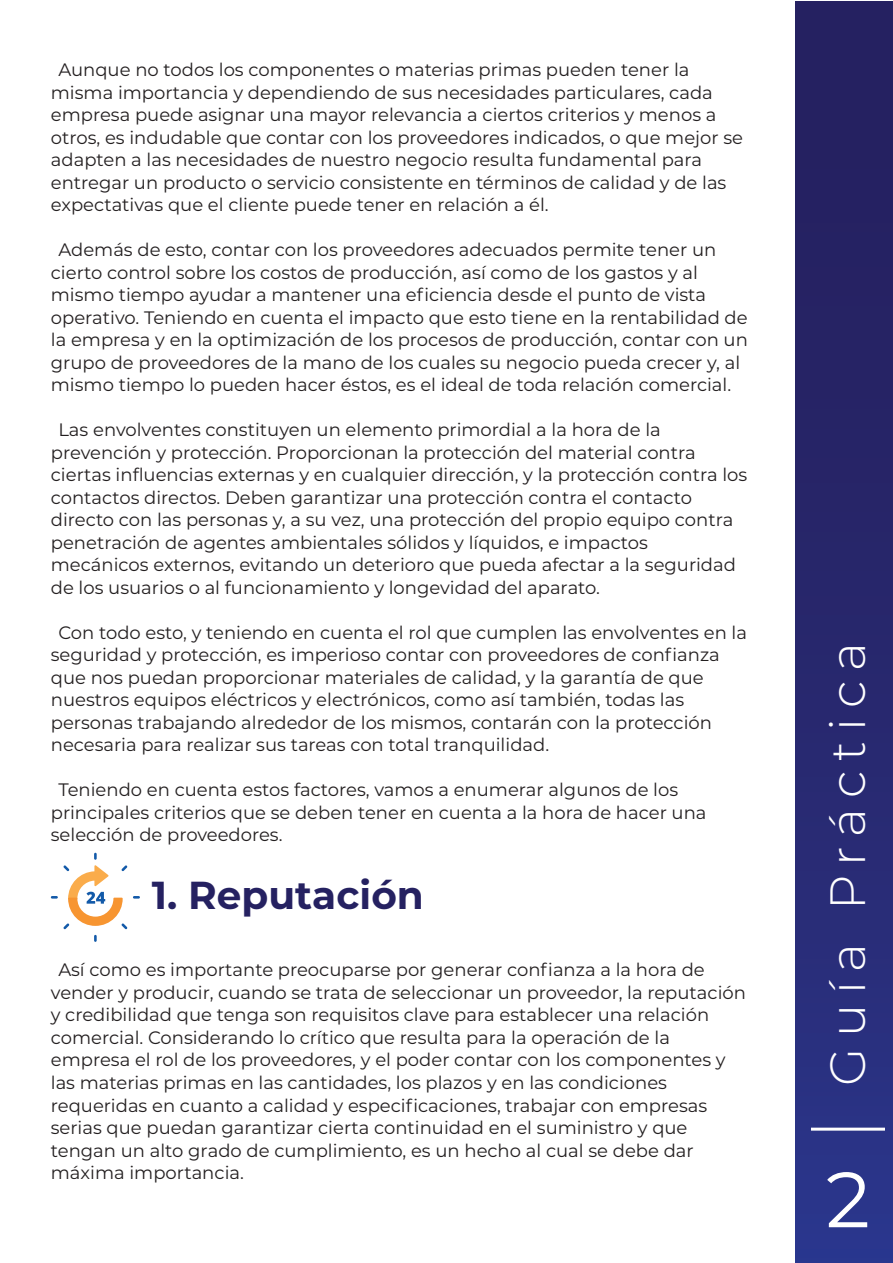
<style>
.page{position:relative;width:893px;height:1263px;background:#fff}
.page>*{position:absolute;margin:0;border:0;box-sizing:border-box;transform-origin:0 0}
.t1{font:78.15px "Montserrat";color:#fff}
.t2{font:300 49.5px "Montserrat";letter-spacing:.2em;color:#fff}
.t3{font:700 39px "Montserrat";color:#252161}
.t4{font:18px/22.5px "Montserrat";color:#231f20}
</style>
<div class="page">
<div style="left:795px;top:2px;width:98px;height:1261px;background:linear-gradient(to bottom,#241d59,#2a3386)"></div>
<hr style="left:811px;top:1128px;width:74px;height:3px;background:#fff">
<svg style="left:133px;top:896px;width:7px;height:2px"></svg>
<svg style="left:94px;top:935px;width:3px;height:7px"></svg>
<svg style="left:51px;top:853px;width:76px;height:76px"></svg>
<p class="t4" style="left:51px;top:58px;width:694px;text-indent:8px">Aunque no todos los componentes o materias primas pueden tener la misma importancia y dependiendo de sus necesidades particulares, cada empresa puede asignar una mayor relevancia a ciertos criterios y menos a otros, es indudable que contar con los proveedores indicados, o que mejor se adapten a las necesidades de nuestro negocio resulta fundamental para entregar un producto o servicio consistente en términos de calidad y de las expectativas que el cliente puede tener en relación a él.</p>
<p class="t4" style="left:51px;top:238px;width:699px;text-indent:8px">Además de esto, contar con los proveedores adecuados permite tener un cierto control sobre los costos de producción, así como de los gastos y al mismo tiempo ayudar a mantener una eficiencia desde el punto de vista operativo. Teniendo en cuenta el impacto que esto tiene en la rentabilidad de la empresa y en la optimización de los procesos de producción, contar con un grupo de proveedores de la mano de los cuales su negocio pueda crecer y, al mismo tiempo lo pueden hacer éstos, es el ideal de toda relación comercial.</p>
<p class="t4" style="left:51px;top:418px;width:698px;text-indent:8px">Las envolventes constituyen un elemento primordial a la hora de la prevención y protección. Proporcionan la protección del material contra ciertas influencias externas y en cualquier dirección, y la protección contra los contactos directos. Deben garantizar una protección contra el contacto directo con las personas y, a su vez, una protección del propio equipo contra penetración de agentes ambientales sólidos y líquidos, e impactos mecánicos externos, evitando un deterioro que pueda afectar a la seguridad de los usuarios o al funcionamiento y longevidad del aparato.</p>
<p class="t4" style="left:51px;top:621px;width:698px;text-indent:8px">Con todo esto, y teniendo en cuenta el rol que cumplen las envolventes en la seguridad y protección, es imperioso contar con proveedores de confianza que nos puedan proporcionar materiales de calidad, y la garantía de que nuestros equipos eléctricos y electrónicos, como así también, todas las personas trabajando alrededor de los mismos, contarán con la protección necesaria para realizar sus tareas con total tranquilidad.</p>
<p class="t4" style="left:51px;top:778px;width:657px;text-indent:8px">Teniendo en cuenta estos factores, vamos a enumerar algunos de los principales criterios que se deben tener en cuenta a la hora de hacer una selección de proveedores.</p>
<h3 class="t3" style="left:152px;top:867px;width:274px">1. Reputación</h3>
<p class="t4" style="left:51px;top:958px;width:697px;text-indent:8px">Así como es importante preocuparse por generar confianza a la hora de vender y producir, cuando se trata de seleccionar un proveedor, la reputación y credibilidad que tenga son requisitos clave para establecer una relación comercial. Considerando lo crítico que resulta para la operación de la empresa el rol de los proveedores, y el poder contar con los componentes y las materias primas en las cantidades, los plazos y en las condiciones requeridas en cuanto a calidad y especificaciones, trabajar con empresas serias que puedan garantizar cierta continuidad en el suministro y que tengan un alto grado de cumplimiento, es un hecho al cual se debe dar máxima importancia.</p>
<h2 class="t2" style="left:814px;top:1085px;width:445px;rotate:-90deg">Guía Práctica</h2>
<h1 class="t1" style="left:826px;top:1146px;width:46px">2</h1>
</div>
